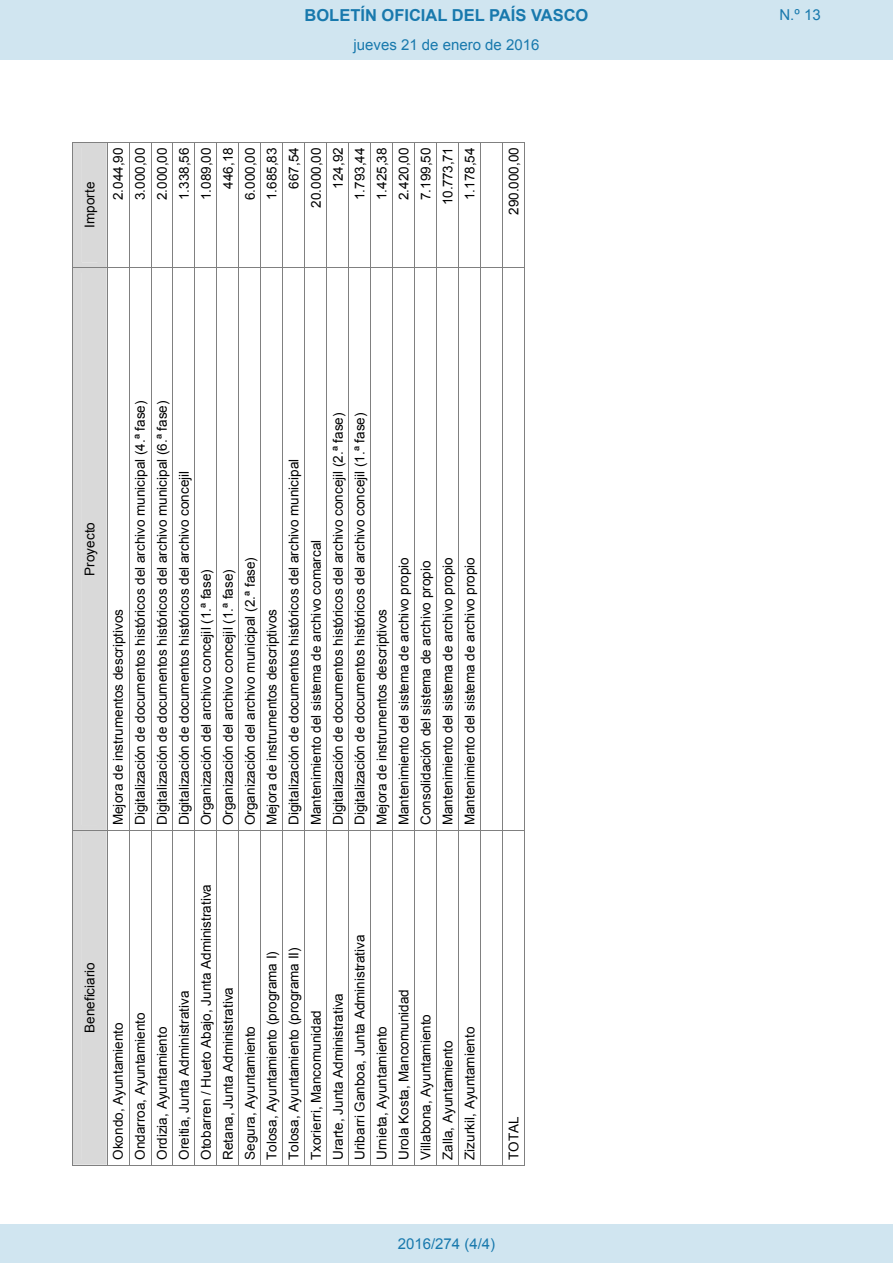
<style>
.page{position:relative;width:893px;height:1263px;background:#fff}
.page>*{position:absolute;margin:0;border:0;box-sizing:border-box;transform-origin:0 0}
.t1{font:700 16.5px "Arial";color:#1879ad}
.Paginacion_Centro{font:15px "Arial";color:#1879ad}
.t2{font:13.5px "Arial";letter-spacing:.005em;color:#000}
</style>
<div class="page">
<svg style="left:72px;top:142px;width:453px;height:1024px"></svg>
<div style="left:0;top:0;width:893px;height:60px;background:#d0e5f0"></div>
<div style="left:0;top:1225px;width:893px;height:38px;background:#d0e5f0"></div>
<p class="t1" style="left:305px;top:4px;width:285px">BOLETÍN OFICIAL DEL PAÍS VASCO</p>
<p class="Paginacion_Centro" style="left:779px;top:5px;width:43px">N.º 13</p>
<p class="Paginacion_Centro" style="left:353px;top:35px;width:187px">jueves 21 de enero de 2016</p>
<p class="t2" style="left:81px;top:228px;width:47px;rotate:-90deg">Importe</p>
<p class="t2" style="left:109px;top:200px;width:54px;rotate:-90deg">2.044,90</p>
<p class="t2" style="left:131px;top:200px;width:54px;rotate:-90deg">3.000,00</p>
<p class="t2" style="left:153px;top:200px;width:54px;rotate:-90deg">2.000,00</p>
<p class="t2" style="left:175px;top:200px;width:54px;rotate:-90deg">1.338,56</p>
<p class="t2" style="left:197px;top:200px;width:54px;rotate:-90deg">1.089,00</p>
<p class="t2" style="left:219px;top:189px;width:43px;rotate:-90deg">446,18</p>
<p class="t2" style="left:241px;top:200px;width:54px;rotate:-90deg">6.000,00</p>
<p class="t2" style="left:263px;top:200px;width:54px;rotate:-90deg">1.685,83</p>
<p class="t2" style="left:285px;top:189px;width:43px;rotate:-90deg">667,54</p>
<p class="t2" style="left:307px;top:208px;width:62px;rotate:-90deg">20.000,00</p>
<p class="t2" style="left:329px;top:189px;width:43px;rotate:-90deg">124,92</p>
<p class="t2" style="left:351px;top:200px;width:54px;rotate:-90deg">1.793,44</p>
<p class="t2" style="left:373px;top:200px;width:54px;rotate:-90deg">1.425,38</p>
<p class="t2" style="left:395px;top:200px;width:54px;rotate:-90deg">2.420,00</p>
<p class="t2" style="left:417px;top:200px;width:54px;rotate:-90deg">7.199,50</p>
<p class="t2" style="left:439px;top:205px;width:59px;rotate:-90deg">10.773,71</p>
<p class="t2" style="left:461px;top:200px;width:54px;rotate:-90deg">1.178,54</p>
<p class="t2" style="left:505px;top:215px;width:69px;rotate:-90deg">290.000,00</p>
<p class="t2" style="left:81px;top:575px;width:55px;rotate:-90deg">Proyecto</p>
<p class="t2" style="left:109px;top:825px;width:218px;rotate:-90deg">Mejora de instrumentos descriptivos</p>
<p class="t2" style="left:131px;top:825px;width:426px;rotate:-90deg">Digitalización de documentos históricos del archivo municipal (4.ª fase)</p>
<p class="t2" style="left:153px;top:825px;width:426px;rotate:-90deg">Digitalización de documentos históricos del archivo municipal (6.ª fase)</p>
<p class="t2" style="left:175px;top:825px;width:356px;rotate:-90deg">Digitalización de documentos históricos del archivo concejil</p>
<p class="t2" style="left:197px;top:825px;width:257px;rotate:-90deg">Organización del archivo concejil (1.ª fase)</p>
<p class="t2" style="left:219px;top:825px;width:257px;rotate:-90deg">Organización del archivo concejil (1.ª fase)</p>
<p class="t2" style="left:241px;top:825px;width:269px;rotate:-90deg">Organización del archivo municipal (2.ª fase)</p>
<p class="t2" style="left:263px;top:825px;width:218px;rotate:-90deg">Mejora de instrumentos descriptivos</p>
<p class="t2" style="left:285px;top:825px;width:367px;rotate:-90deg">Digitalización de documentos históricos del archivo municipal</p>
<p class="t2" style="left:307px;top:825px;width:287px;rotate:-90deg">Mantenimiento del sistema de archivo comarcal</p>
<p class="t2" style="left:329px;top:825px;width:414px;rotate:-90deg">Digitalización de documentos históricos del archivo concejil (2.ª fase)</p>
<p class="t2" style="left:351px;top:825px;width:414px;rotate:-90deg">Digitalización de documentos históricos del archivo concejil (1.ª fase)</p>
<p class="t2" style="left:373px;top:825px;width:218px;rotate:-90deg">Mejora de instrumentos descriptivos</p>
<p class="t2" style="left:395px;top:825px;width:269px;rotate:-90deg">Mantenimiento del sistema de archivo propio</p>
<p class="t2" style="left:417px;top:825px;width:266px;rotate:-90deg">Consolidación del sistema de archivo propio</p>
<p class="t2" style="left:439px;top:825px;width:269px;rotate:-90deg">Mantenimiento del sistema de archivo propio</p>
<p class="t2" style="left:461px;top:825px;width:269px;rotate:-90deg">Mantenimiento del sistema de archivo propio</p>
<p class="t2" style="left:81px;top:1033px;width:72px;rotate:-90deg">Beneficiario</p>
<p class="t2" style="left:109px;top:1160px;width:139px;rotate:-90deg">Okondo, Ayuntamiento</p>
<p class="t2" style="left:131px;top:1160px;width:149px;rotate:-90deg">Ondarroa, Ayuntamiento</p>
<p class="t2" style="left:153px;top:1160px;width:134px;rotate:-90deg">Ordizia, Ayuntamiento</p>
<p class="t2" style="left:175px;top:1160px;width:170px;rotate:-90deg">Oreitia, Junta Administrativa</p>
<p class="t2" style="left:197px;top:1160px;width:277px;rotate:-90deg">Otobarren / Hueto Abajo, Junta Administrativa</p>
<p class="t2" style="left:219px;top:1160px;width:174px;rotate:-90deg">Retana, Junta Administrativa</p>
<p class="t2" style="left:241px;top:1160px;width:135px;rotate:-90deg">Segura, Ayuntamiento</p>
<p class="t2" style="left:263px;top:1160px;width:210px;rotate:-90deg">Tolosa, Ayuntamiento (programa I)</p>
<p class="t2" style="left:285px;top:1160px;width:214px;rotate:-90deg">Tolosa, Ayuntamiento (programa II)</p>
<p class="t2" style="left:307px;top:1160px;width:151px;rotate:-90deg">Txorierri, Mancomunidad</p>
<p class="t2" style="left:329px;top:1160px;width:168px;rotate:-90deg">Urarte, Junta Administrativa</p>
<p class="t2" style="left:351px;top:1160px;width:227px;rotate:-90deg">Uribarri Ganboa, Junta Administrativa</p>
<p class="t2" style="left:373px;top:1160px;width:135px;rotate:-90deg">Urnieta, Ayuntamiento</p>
<p class="t2" style="left:395px;top:1160px;width:172px;rotate:-90deg">Urola Kosta, Mancomunidad</p>
<p class="t2" style="left:417px;top:1160px;width:147px;rotate:-90deg">Villabona, Ayuntamiento</p>
<p class="t2" style="left:439px;top:1160px;width:121px;rotate:-90deg">Zalla, Ayuntamiento</p>
<p class="t2" style="left:461px;top:1160px;width:134px;rotate:-90deg">Zizurkil, Ayuntamiento</p>
<p class="t2" style="left:505px;top:1160px;width:45px;rotate:-90deg">TOTAL</p>
<p class="Paginacion_Centro" style="left:398px;top:1234px;width:99px">2016/274 (4/4)</p>
</div>
